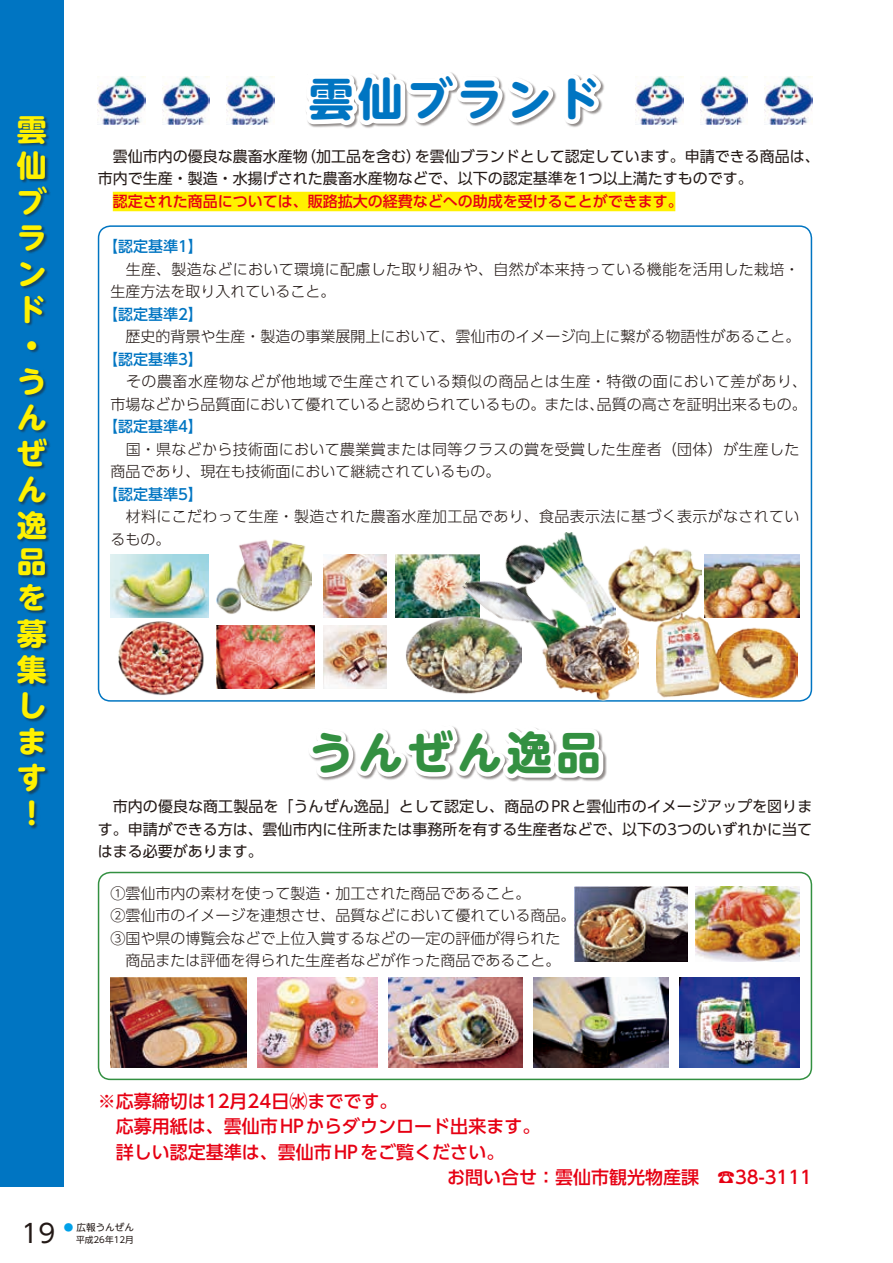
<style>
.page{position:relative;width:893px;height:1263px;background:#fff}
.page>*{position:absolute;margin:0;border:0;box-sizing:border-box;transform-origin:0 0}
.情報_info_本文{font:700 45px "UD Shin M Go Pr 6";letter-spacing:.1em;color:#0075c2}
.情報_info_本文-2{font:700 45px "UD Shin M Go Pr 6";letter-spacing:.1em;color:#339041}
.情報_info_本文-3{font:700 30px/36px "UD Shin M Go Pr 6";color:#fff100;text-align:justify}
.t1{font:25.5px "UD Shin Go NT Pr 6";color:#231916}
.情報_info_本文-4{font:500 18px "UD Shin Go Pr 6";color:#e60013}
.情報_info_本文-5{font:15px/22.5px "UD Shin Go Pr 6";color:#231916}
.情報_info_本文-6{font:300 15px "UD Shin Go Pr 6";color:#231916}
.情報_info_本文-7{font:300 15px/22.5px "UD Shin Go Pr 6";letter-spacing:.02em;color:#231916}
.情報_info_本文-8{font:300 15px/22.5px "UD Shin Go Pr 6";letter-spacing:.035em;color:#231916;text-align:right}
.情報_info_本文-9{font:500 15px "UD Shin Go Pr 6";color:#e60013}
.情報_info_本文-10{font:500 15px "UD Shin Go Pr 6";color:#0075c2}
.t2{font:9.6px "UD Shin Go NT Pr 6";color:#231916}
.t3{font:8.7px "UD Shin Go NT Pr 6";color:#231916}
.s1{color:#00a1e9}
</style>
<div class="page">
<div style="left:0;top:0;width:64px;height:1186px;background:#0075c2"></div>
<div style="left:17px;top:117px;width:34px;height:713px;background:#231916;opacity:.5"></div>
<div style="left:98px;top:872px;width:714px;height:208px;border:2px solid #339041;border-radius:12px"></div>
<div style="left:113px;top:192px;width:562px;height:19px;background:#fff100"></div>
<svg style="left:306px;top:72px;width:299px;height:57px"></svg>
<svg style="left:309px;top:726px;width:298px;height:56px"></svg>
<img style="left:98px;top:77px;width:47px;height:47px">
<img style="left:636px;top:77px;width:47px;height:47px">
<img style="left:162px;top:77px;width:48px;height:47px">
<img style="left:700px;top:77px;width:48px;height:47px">
<img style="left:227px;top:77px;width:47px;height:47px">
<img style="left:765px;top:77px;width:47px;height:47px">
<img style="left:395px;top:554px;width:58px;height:63px">
<img style="left:705px;top:554px;width:94px;height:63px">
<img style="left:594px;top:577px;width:14px;height:26px">
<img style="left:111px;top:554px;width:97px;height:63px">
<img style="left:221px;top:626px;width:94px;height:63px">
<img style="left:608px;top:545px;width:94px;height:77px">
<img style="left:217px;top:539px;width:95px;height:75px">
<img style="left:323px;top:554px;width:64px;height:63px">
<img style="left:453px;top:532px;width:141px;height:71px">
<img style="left:324px;top:626px;width:63px;height:63px">
<img style="left:657px;top:598px;width:140px;height:104px">
<img style="left:118px;top:621px;width:103px;height:74px">
<img style="left:405px;top:601px;width:117px;height:100px">
<img style="left:522px;top:603px;width:117px;height:99px">
<img style="left:574px;top:886px;width:113px;height:75px">
<img style="left:696px;top:886px;width:103px;height:75px">
<img style="left:111px;top:977px;width:135px;height:90px">
<img style="left:257px;top:977px;width:120px;height:90px">
<img style="left:388px;top:977px;width:135px;height:90px">
<img style="left:534px;top:977px;width:134px;height:90px">
<img style="left:679px;top:977px;width:120px;height:90px">
<p class="情報_info_本文-3" style="left:17px;top:110px;width:32px">雲仙ブランド</p>
<p class="情報_info_本文-3" style="left:17px;top:326px;width:21px">・</p>
<p class="情報_info_本文-3" style="left:17px;top:362px;width:32px">うんぜん逸品を募集します</p>
<p class="情報_info_本文-3" style="left:17px;top:794px;width:19px">!</p>
<p class="情報_info_本文" style="left:309px;top:60px;width:294px">雲仙ブランド</p>
<p class="情報_info_本文-5" style="left:415px;top:144px;width:406px">を雲仙ブランドとして認定しています。申請できる商品は、</p>
<p class="情報_info_本文-5" style="left:301px;top:144px;width:122px">（加工品を含む）</p>
<p class="情報_info_本文-5" style="left:98px;top:144px;width:656px">　雲仙市内の優良な農畜水産物<br>市内で生産・製造・水揚げされた農畜水産物などで、以下の認定基準を1つ以上満たすものです。</p>
<p class="情報_info_本文-9" style="left:113px;top:189px;width:572px">認定された商品については、販路拡大の経費などへの助成を受けることができます。</p>
<p class="情報_info_本文-10" style="left:103px;top:234px;width:101px">【認定基準1【</p>
<p class="情報_info_本文-7" style="left:111px;top:257px;width:690px">　生産、製造などにおいて環境に配慮した取り組みや、自然が本来持っている機能を活用した栽培・生産方法を取り入れていること。</p>
<p class="情報_info_本文-10" style="left:103px;top:302px;width:101px">【認定基準2【</p>
<p class="情報_info_本文-6" style="left:111px;top:324px;width:692px">　歴史的背景や生産・製造の事業展開上において、雲仙市のイメージ向上に繋がる物語性があること。</p>
<p class="情報_info_本文-10" style="left:103px;top:347px;width:101px">【認定基準3【</p>
<p class="情報_info_本文-8" style="left:111px;top:370px;width:698px">　その農畜水産物などが他地域で生産されている類似の商品とは生産・特徴の面において差があり、品質の高さを証明出来るもの。</p>
<p class="情報_info_本文-6" style="left:111px;top:392px;width:495px">市場などから品質面において優れていると認められているもの。または、</p>
<p class="情報_info_本文-10" style="left:103px;top:414px;width:101px">【認定基準4【</p>
<p class="情報_info_本文-7" style="left:111px;top:437px;width:690px">　国・県などから技術面において農業賞または同等クラスの賞を受賞した生産者（団体）が生産した商品であり、現在も技術面において継続されているもの。</p>
<p class="情報_info_本文-10" style="left:103px;top:482px;width:101px">【認定基準5【</p>
<p class="情報_info_本文-7" style="left:111px;top:505px;width:690px">　材料にこだわって生産・製造された農畜水産加工品であり、食品表示法に基づく表示がなされているもの。</p>
<p class="情報_info_本文-2" style="left:309px;top:714px;width:294px">うんぜん逸品</p>
<p class="情報_info_本文-5" style="left:98px;top:795px;width:716px;text-align:justify">　市内の優良な商工製品を「うんぜん逸品」として認定し、商品のPRと雲仙市のイメージアップを図ります。申請ができる方は、雲仙市内に住所または事務所を有する生産者などで、以下の3つのいずれかに当てはまる必要があります。</p>
<p class="情報_info_本文-6" style="left:111px;top:881px;width:422px">①雲仙市内の素材を使って製造・加工された商品であること。</p>
<p class="情報_info_本文-6" style="left:111px;top:903px;width:467px">②雲仙市のイメージを連想させ、品質などにおいて優れている商品。</p>
<p class="情報_info_本文-6" style="left:111px;top:926px;width:452px">③国や県の博覧会などで上位入賞するなどの一定の評価が得られた</p>
<p class="情報_info_本文-6" style="left:111px;top:948px;width:452px">　商品または評価を得られた生産者などが作った商品であること。</p>
<p class="情報_info_本文-4" style="left:98px;top:1086px;width:301px">※応募締切は12月24日㈬までです。</p>
<p class="情報_info_本文-4" style="left:98px;top:1112px;width:444px">　応募用紙は、雲仙市HPからダウンロード出来ます。</p>
<p class="情報_info_本文-4" style="left:98px;top:1137px;width:408px">　詳しい認定基準は、雲仙市HPをご覧ください。</p>
<p class="情報_info_本文-4" style="left:429px;top:1163px;width:271px">　お問い合せ：雲仙市観光物産課</p>
<p class="t1" style="left:22px;top:1212px;width:35px">19</p>
<p class="t2" style="left:64px;top:1219px;width:72px"><span class="s1">●</span> 広報うんぜん</p>
<p class="t3" style="left:76px;top:1233px;width:59px">平成26年12月</p>
<p class="情報_info_本文-4" style="left:717px;top:1163px;width:97px">☎38-3111</p>
</div>
